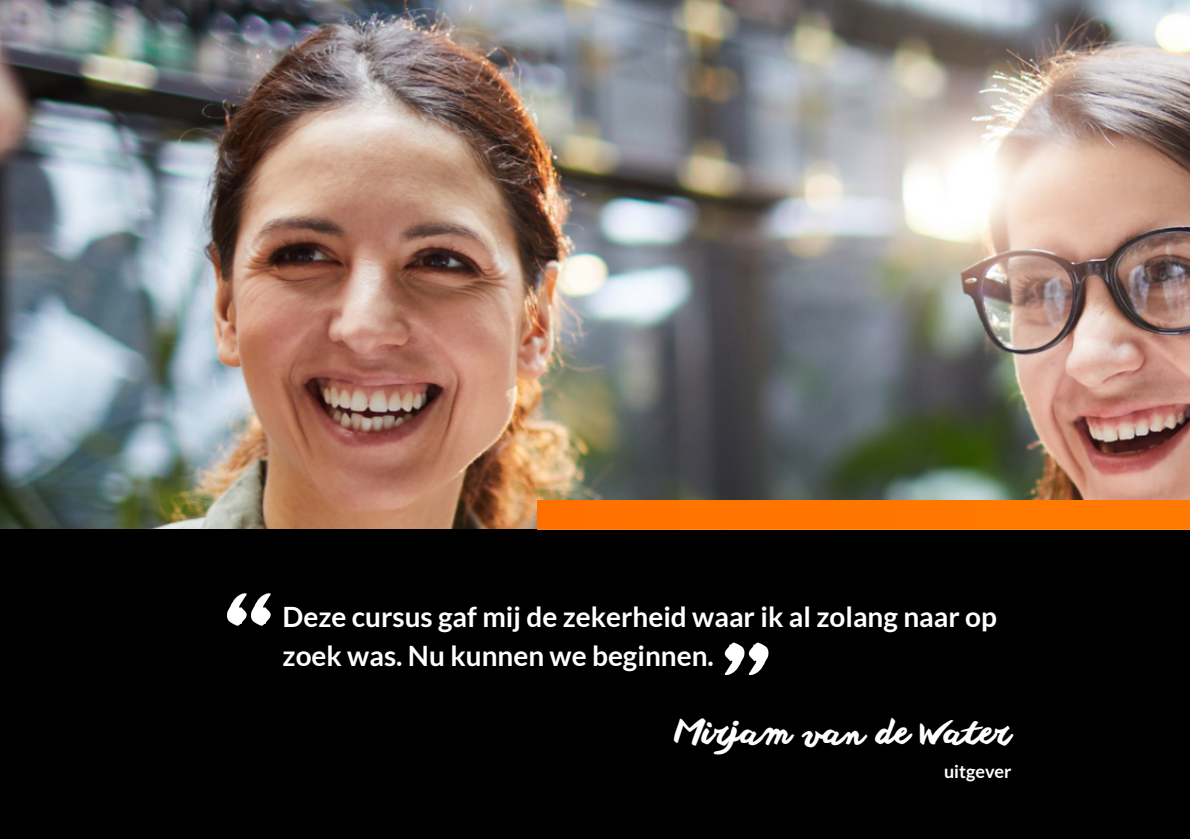
<style>
.page{position:relative;width:1190px;height:839px;background:#fff}
.page>*{position:absolute;margin:0;border:0;box-sizing:border-box;transform-origin:0 0}
.t1{font:200px "Selima";color:#fff}
.t2{font:34px "Anothershabby";color:#fff}
.t3{font:700 28px/38.4px "Lato";color:#fff}
.t4{font:700 18px "Lato";color:#fff}
</style>
<div class="page">
<img style="left:0;top:0;width:1190px;height:529px">
<div style="left:0;top:529px;width:1190px;height:309px;background:#000"></div>
<div style="left:537px;top:501px;width:653px;height:28px;background:#ff7600"></div>
<h1 class="t1" style="left:213px;top:534px;width:69px">“</h1>
<p class="t3" style="left:283px;top:597px;width:716px">Deze cursus gaf mij de zekerheid waar ik al zolang naar op zoek was. Nu kunnen we beginnen.</p>
<h1 class="t1" style="left:783px;top:734px;width:69px;rotate:-180deg">“</h1>
<p class="t2" style="left:675px;top:712px;width:338px">Mirjam van de Water</p>
<p class="t4" style="left:944px;top:760px;width:69px">uitgever</p>
</div>
